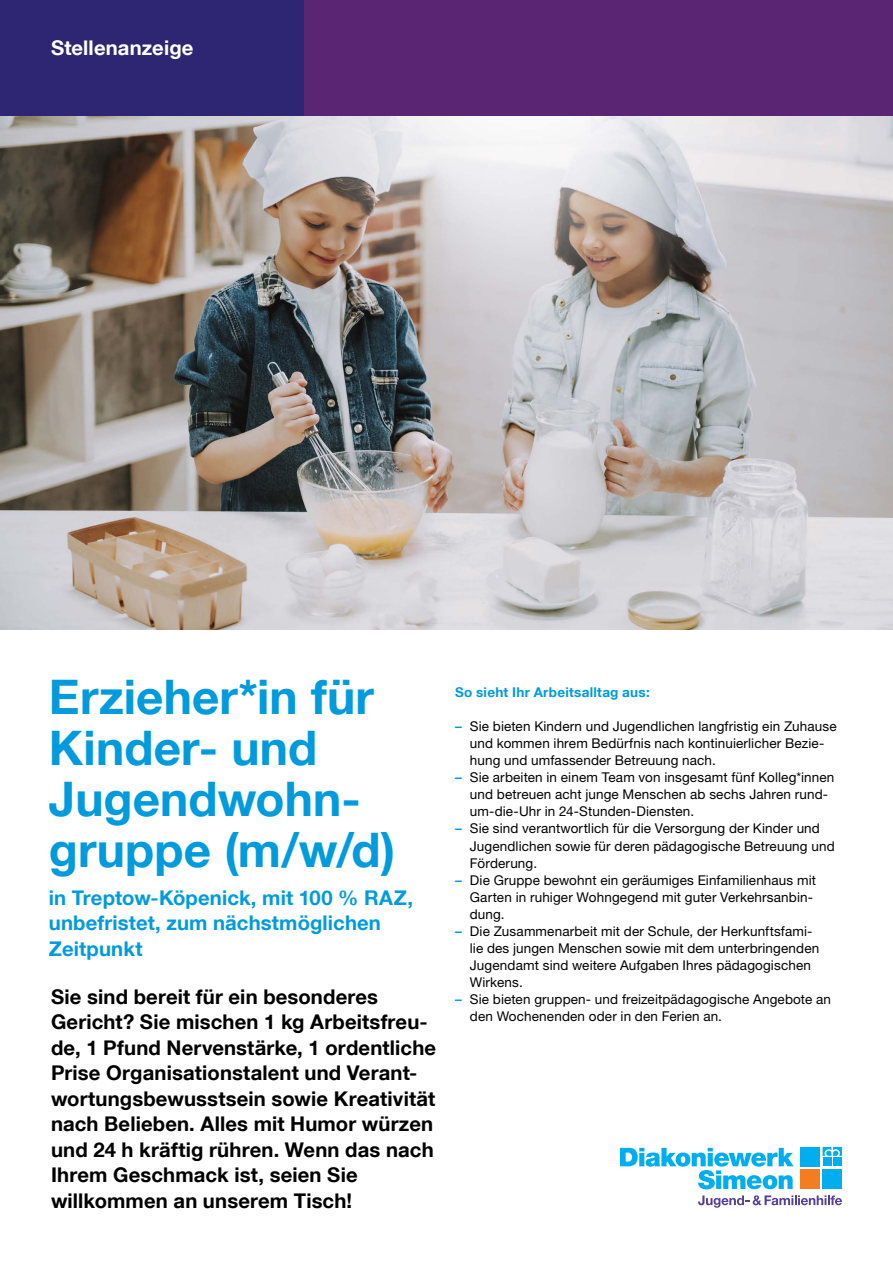
<style>
.page{position:relative;width:893px;height:1263px;background:#fff}
.page>*{position:absolute;margin:0;border:0;box-sizing:border-box;transform-origin:0 0}
._05_Headline_31_75pt{font:700 47.7px/51px "Helvetica Neue LT Com";letter-spacing:.005em;color:#009bdc}
._01_Texte_13_5pt_Bol{font:700 20.25px/25.5px "Helvetica Neue LT Com";letter-spacing:.005em;color:#000}
._05_Headline_31_75pt-2{font:700 20.25px/25.5px "Helvetica Neue LT Com";letter-spacing:.005em;color:#009bdc}
._01_Texte_13_5pt_Bol-2{font:700 20.25px "Helvetica Neue LT Com";letter-spacing:.005em;color:#fff}
._02_Texte_9pt_Roman{font:13.5px/17px "Helvetica Neue LT Pro";letter-spacing:.01em;color:#000}
._03_Texte_9pt_Bold_B{font:700 13.5px "Helvetica Neue LT Com";letter-spacing:.02em;color:#009bdc}
.s1{font-family:"Helvetica Neue LT Com";font-weight:700;color:#009bdc}
</style>
<div class="page">
<div style="left:303px;top:0;width:590px;height:117px;background:#5a2572"></div>
<div style="left:0;top:0;width:303px;height:117px;background:#2e2672"></div>
<img style="left:0;top:117px;width:893px;height:512px">
<svg style="left:698px;top:1195px;width:144px;height:13px"></svg>
<div style="left:800px;top:1169px;width:19px;height:20px;background:#f47d21"></div>
<div style="left:823px;top:1169px;width:19px;height:20px;background:#00aeef"></div>
<div style="left:800px;top:1147px;width:19px;height:19px;background:#00aeef"></div>
<svg style="left:620px;top:1148px;width:174px;height:41px"></svg>
<svg style="left:823px;top:1147px;width:19px;height:9px"></svg>
<div style="left:823px;top:1157px;width:8px;height:9px;background:#00aeef"></div>
<div style="left:833px;top:1157px;width:9px;height:9px;background:#00aeef"></div>
<p class="_01_Texte_13_5pt_Bol-2" style="left:51px;top:35px;width:144px">Stellenanzeige</p>
<p class="_05_Headline_31_75pt" style="left:49px;top:670px;width:348px">Erzieher*in für<br>Kinder- und<br>Jugendwohn&shy;gruppe (m/w/d)</p>
<p class="_05_Headline_31_75pt-2" style="left:49px;top:884px;width:366px">in Treptow-Köpenick, mit 100 % RAZ, unbefristet, zum nächstmöglichen<br>Zeitpunkt</p>
<p class="_01_Texte_13_5pt_Bol" style="left:51px;top:983px;width:387px">Sie sind bereit für ein besonderes Gericht? Sie mischen 1 kg Arbeitsfreu&shy;de, 1 Pfund Nervenstärke, 1 ordentliche Prise Organisationstalent und Verant&shy;wortungsbewusstsein sowie Kreativität nach Belieben. Alles mit Humor würzen und 24 h kräftig rühren. Wenn das nach Ihrem Geschmack ist, seien Sie willkommen an unserem Tisch!</p>
<p class="_03_Texte_9pt_Bold_B" style="left:455px;top:684px;width:196px">So sieht Ihr Arbeitsalltag aus:</p>
<p class="_02_Texte_9pt_Roman" style="left:470px;top:718px;width:368px;text-indent:-15px"><span class="s1">–</span> Sie bieten Kindern und Jugendlichen langfristig ein Zuhause und kommen ihrem Bedürfnis nach kontinuierlicher Bezie&shy;hung und umfassender Betreuung nach.</p>
<p class="_02_Texte_9pt_Roman" style="left:470px;top:769px;width:366px;text-indent:-15px"><span class="s1">–</span> Sie arbeiten in einem Team von insgesamt fünf Kolleg*innen und betreuen acht junge Menschen ab sechs Jahren rund&shy;um-die-Uhr in 24-Stunden-Diensten.</p>
<p class="_02_Texte_9pt_Roman" style="left:470px;top:820px;width:366px;text-indent:-15px"><span class="s1">–</span> Sie sind verantwortlich für die Versorgung der Kinder und<br>Jugendlichen sowie für deren pädagogische Betreuung und<br>Förderung.</p>
<p class="_02_Texte_9pt_Roman" style="left:470px;top:871px;width:348px;text-indent:-15px"><span class="s1">–</span> Die Gruppe bewohnt ein geräumiges Einfamilienhaus mit<br>Garten in ruhiger Wohngegend mit guter Verkehrsanbin&shy;dung.</p>
<p class="_02_Texte_9pt_Roman" style="left:470px;top:922px;width:351px;text-indent:-15px"><span class="s1">–</span> Die Zusammenarbeit mit der Schule, der Herkunftsfami&shy;lie des jungen Menschen sowie mit dem unterbringenden Jugendamt sind weitere Aufgaben Ihres pädagogischen Wirkens.</p>
<p class="_02_Texte_9pt_Roman" style="left:470px;top:990px;width:363px;text-indent:-15px"><span class="s1">–</span> Sie bieten gruppen- und freizeitpädagogische Angebote an den Wochenenden oder in den Ferien an.</p>
</div>
